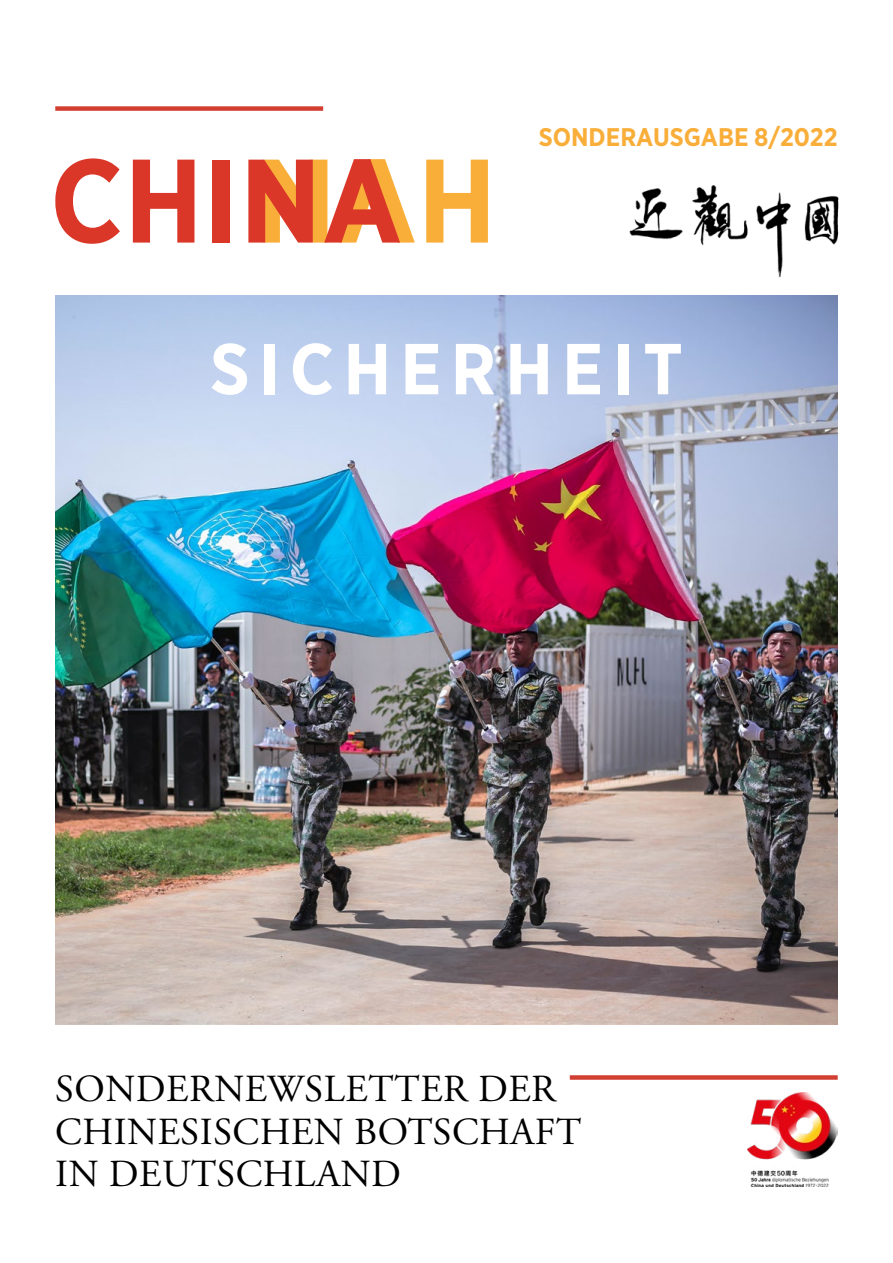
<style>
.page{position:relative;width:893px;height:1263px;background:#fff}
.page>*{position:absolute;margin:0;border:0;box-sizing:border-box;transform-origin:0 0}
.t1{font:700 118.5px "Gotham Narrow";letter-spacing:.01em;color:#db3729}
.t2{font:700 72px "Gotham Narrow";letter-spacing:.13em;color:#fff}
.t3{font:38.25px/42.8px "Adobe Garamond Pro";letter-spacing:.015em;color:#000}
.t4{font:700 25.5px "Gotham Narrow";color:#f9ae3a}
.s1{color:#f9ae3a}
</style>
<div class="page">
<img style="left:748px;top:1093px;width:90px;height:93px">
<div style="left:55px;top:106px;width:268px;height:5px;background:#d23f32"></div>
<div style="left:570px;top:1075px;width:268px;height:5px;background:#d23f32"></div>
<img style="left:629px;top:185px;width:210px;height:92px">
<img style="left:55px;top:295px;width:783px;height:729px">
<h1 class="t1" style="left:50px;top:125px;width:448px">CHINA<span class="s1">NAH</span></h1>
<p class="t4" style="left:539px;top:120px;width:300px">SONDERAUSGABE 8/2022</p>
<h2 class="t2" style="left:210px;top:323px;width:474px">SICHERHEIT</h2>
<p class="t3" style="left:55px;top:1069px;width:528px">SONDERNEWSLETTER DER<br>CHINESISCHEN BOTSCHAFT<br>IN DEUTSCHLAND</p>
</div>
